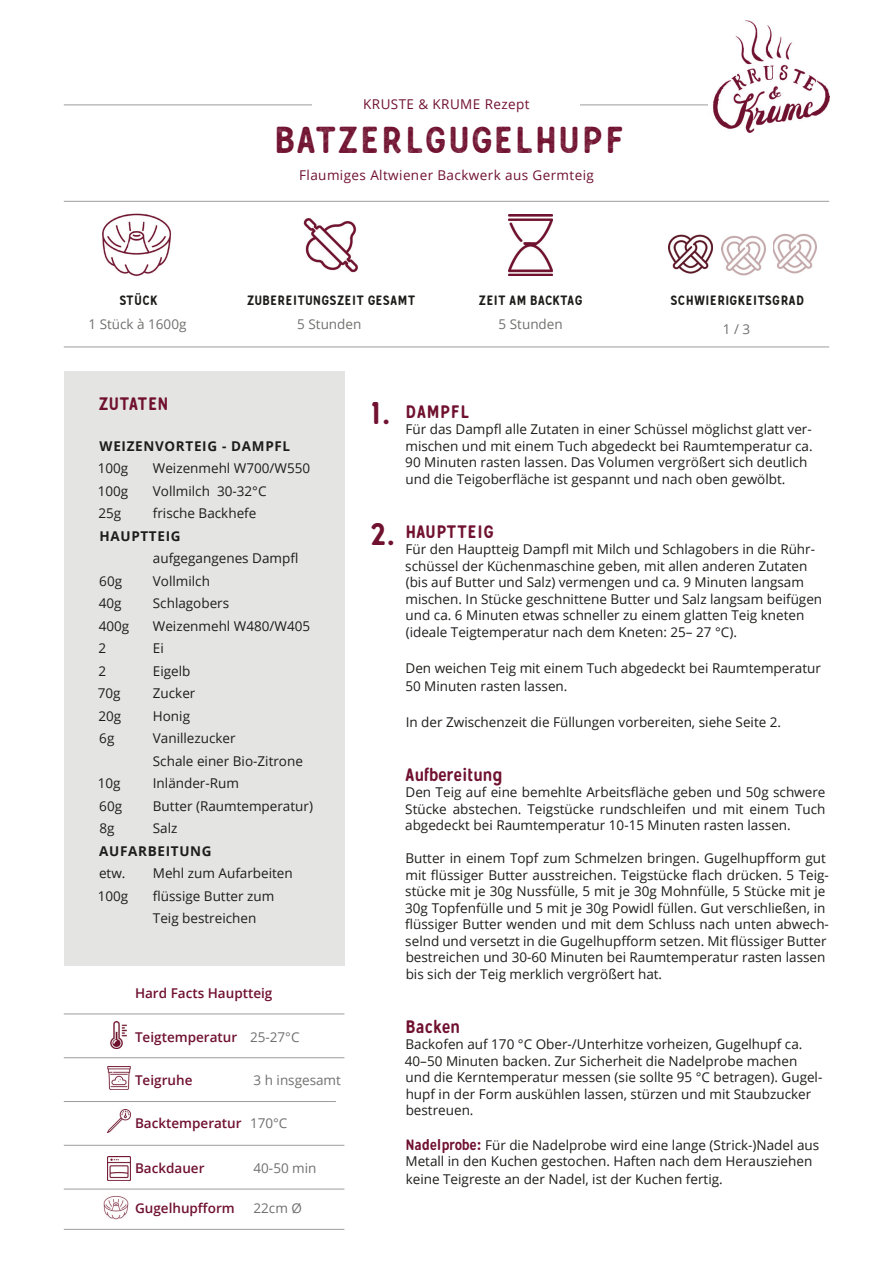
<style>
.page{position:relative;width:893px;height:1263px;background:#fff}
.page>*{position:absolute;margin:0;border:0;box-sizing:border-box;transform-origin:0 0}
.t1{font:37.5px "Gunnar Print";letter-spacing:.05em;color:#701130}
.t2{font:30px "Gunnar";color:#701130}
.t3{font:18px "Gunnar";letter-spacing:.02em;color:#701130}
.t4{font:18px "Gunnar";letter-spacing:.04em;color:#701130}
.t5{font:13.5px/16.5px "Open Sans";color:#1d1d1b}
.t6{font:600 13.5px "Open Sans";color:#701130}
.t7{font:13.5px "Gunnar";letter-spacing:.05em;color:#1d1d1b}
.t8{font:13.5px "Open Sans";letter-spacing:.03em;color:#701130}
.t9{font:13.5px "Open Sans";color:#70706f}
.t10{font:700 13.5px "Open Sans";letter-spacing:.05em;color:#1d1d1b}
.s1{font-weight:400;color:#70706f}
.s2{font-family:"Gunnar";font-size:15px;color:#701130}
</style>
<div class="page">
<div style="left:64px;top:371px;width:280px;height:594px;background:#e4e4e3"></div>
<hr style="left:64px;top:105px;width:765px;height:1px;background:#9d9d9d">
<hr style="left:64px;top:201px;width:765px;height:1px;background:#9d9d9d">
<hr style="left:64px;top:347px;width:765px;height:1px;background:#9d9d9d">
<div style="left:313px;top:99px;width:267px;height:17px;background:#fff"></div>
<img style="left:709px;top:20px;width:120px;height:113px">
<img style="left:509px;top:215px;width:44px;height:60px">
<img style="left:303px;top:218px;width:55px;height:55px">
<img style="left:110px;top:1021px;width:17px;height:28px">
<hr style="left:64px;top:1057px;width:280px;height:1px;background:#9d9d9d">
<hr style="left:64px;top:1101px;width:272px;height:1px;background:#9d9d9d">
<hr style="left:64px;top:1145px;width:280px;height:1px;background:#9d9d9d">
<hr style="left:64px;top:1189px;width:280px;height:1px;background:#9d9d9d">
<hr style="left:64px;top:1013px;width:280px;height:1px;background:#9d9d9d">
<img style="left:107px;top:1157px;width:23px;height:23px">
<img style="left:108px;top:1110px;width:22px;height:23px">
<img style="left:108px;top:1066px;width:23px;height:23px">
<img style="left:773px;top:233px;width:44px;height:41px">
<img style="left:669px;top:234px;width:43px;height:40px">
<img style="left:722px;top:235px;width:43px;height:41px">
<hr style="left:64px;top:1229px;width:280px;height:1px;background:#9d9d9d">
<img style="left:103px;top:1196px;width:26px;height:24px">
<img style="left:102px;top:213px;width:69px;height:64px">
<p class="t8" style="left:363px;top:95px;width:168px">KRUSTE &amp; KRUME Rezept</p>
<h1 class="t1" style="left:275px;top:116px;width:350px">BATZERLGUGELHUPF</h1>
<p class="t8" style="left:299px;top:166px;width:296px">Flaumiges Altwiener Backwerk aus Germteig</p>
<p class="t7" style="left:120px;top:292px;width:39px">STÜCK</p>
<p class="t9" style="left:88px;top:315px;width:100px">1 Stück à 1600g</p>
<p class="t9" style="left:297px;top:315px;width:66px">5 Stunden</p>
<p class="t9" style="left:499px;top:315px;width:66px">5 Stunden</p>
<p class="t9" style="left:723px;top:320px;width:29px">1 / 3</p>
<p class="t7" style="left:247px;top:292px;width:169px">ZUBEREITUNGSZEIT GESAMT</p>
<p class="t7" style="left:479px;top:292px;width:105px">ZEIT AM BACKTAG</p>
<p class="t7" style="left:671px;top:292px;width:135px">SCHWIERIGKEITSGRAD</p>
<h3 class="t4" style="left:99px;top:393px;width:71px">ZUTATEN</h3>
<p class="t10" style="left:100px;top:436px;width:192px">WEIZENVORTEIG - DAMPFL</p>
<p class="t5" style="left:98px;top:460px;width:32px">100g</p>
<p class="t5" style="left:153px;top:460px;width:159px">Weizenmehl W700/W550</p>
<p class="t5" style="left:98px;top:482px;width:32px">100g</p>
<p class="t5" style="left:153px;top:482px;width:115px">Vollmilch 30-32°C</p>
<p class="t5" style="left:99px;top:505px;width:24px">25g</p>
<p class="t5" style="left:153px;top:505px;width:105px">frische Backhefe</p>
<p class="t10" style="left:99px;top:526px;width:83px">HAUPTTEIG</p>
<p class="t5" style="left:153px;top:550px;width:147px">aufgegangenes Dampfl</p>
<p class="t5" style="left:99px;top:572px;width:24px">60g</p>
<p class="t5" style="left:153px;top:572px;width:59px">Vollmilch</p>
<p class="t5" style="left:99px;top:595px;width:24px">40g</p>
<p class="t5" style="left:153px;top:595px;width:78px">Schlagobers</p>
<p class="t5" style="left:99px;top:617px;width:32px">400g</p>
<p class="t5" style="left:153px;top:617px;width:159px">Weizenmehl W480/W405</p>
<p class="t5" style="left:99px;top:640px;width:9px">2</p>
<p class="t5" style="left:153px;top:640px;width:12px">Ei</p>
<p class="t5" style="left:99px;top:662px;width:9px">2</p>
<p class="t5" style="left:153px;top:662px;width:39px">Eigelb</p>
<p class="t5" style="left:98px;top:685px;width:24px">70g</p>
<p class="t5" style="left:153px;top:685px;width:44px">Zucker</p>
<p class="t5" style="left:99px;top:707px;width:24px">20g</p>
<p class="t5" style="left:153px;top:707px;width:39px">Honig</p>
<p class="t5" style="left:99px;top:730px;width:17px">6g</p>
<p class="t5" style="left:153px;top:727px;width:152px;line-height:22.5px">Vanillezucker<br>Schale einer Bio-Zitrone</p>
<p class="t5" style="left:98px;top:775px;width:24px">10g</p>
<p class="t5" style="left:153px;top:775px;width:88px">Inländer-Rum</p>
<p class="t5" style="left:99px;top:797px;width:24px">60g</p>
<p class="t5" style="left:153px;top:797px;width:162px">Butter (Raumtemperatur)</p>
<p class="t5" style="left:99px;top:820px;width:17px">8g</p>
<p class="t5" style="left:153px;top:820px;width:26px">Salz</p>
<p class="t10" style="left:99px;top:841px;width:114px">AUFARBEITUNG</p>
<p class="t5" style="left:99px;top:865px;width:28px">etw.</p>
<p class="t5" style="left:153px;top:865px;width:141px">Mehl zum Aufarbeiten</p>
<p class="t5" style="left:98px;top:887px;width:32px">100g</p>
<p class="t5" style="left:153px;top:884px;width:123px;line-height:22.5px">flüssige Butter zum<br>Teig bestreichen</p>
<p class="t6" style="left:135px;top:984px;width:139px">Hard Facts Hauptteig</p>
<p class="t6" style="left:135px;top:1027px;width:166px">Teigtemperatur <span class="s1">25-27°C</span></p>
<p class="t6" style="left:135px;top:1071px;width:59px">Teigruhe</p>
<p class="t9" style="left:254px;top:1071px;width:89px">3 h insgesamt</p>
<p class="t6" style="left:135px;top:1113px;width:154px">Backtemperatur <span class="s1">170°C</span></p>
<p class="t6" style="left:135px;top:1159px;width:71px">Backdauer</p>
<p class="t9" style="left:254px;top:1159px;width:65px">40-50 min</p>
<p class="t6" style="left:135px;top:1199px;width:101px">Gugelhupfform</p>
<p class="t9" style="left:254px;top:1199px;width:50px">22cm Ø</p>
<h2 class="t2" style="left:372px;top:395px;width:20px">1.</h2>
<h2 class="t2" style="left:371px;top:516px;width:25px">2.</h2>
<h3 class="t3" style="left:405px;top:400px;width:65px">DAMPFL</h3>
<p class="t5" style="left:405px;top:421px;width:409px">Für das Dampfl alle Zutaten in einer Schüssel möglichst glatt ver&shy;mischen und mit einem Tuch abgedeckt bei Raumtemperatur ca.<br>90 Minuten rasten lassen. Das Volumen vergrößert sich deutlich und die Teigoberfläche ist gespannt und nach oben gewölbt.</p>
<h3 class="t3" style="left:405px;top:520px;width:90px">HAUPTTEIG</h3>
<p class="t5" style="left:405px;top:541px;width:418px">Für den Hauptteig Dampfl mit Milch und Schlagobers in die Rühr&shy;schüssel der Küchenmaschine geben, mit allen anderen Zutaten (bis auf Butter und Salz) vermengen und ca. 9 Minuten langsam mischen. In Stücke geschnittene Butter und Salz langsam beifügen und ca. 6 Minuten etwas schneller zu einem glatten Teig kneten (ideale Teigtemperatur nach dem Kneten: 25– 27 °C).</p>
<p class="t5" style="left:405px;top:658px;width:417px;line-height:18px">Den weichen Teig mit einem Tuch abgedeckt bei Raumtemperatur<br>50 Minuten rasten lassen.</p>
<p class="t5" style="left:406px;top:713px;width:377px">In der Zwischenzeit die Füllungen vorbereiten, siehe Seite 2.</p>
<h3 class="t3" style="left:405px;top:763px;width:98px">Aufbereitung</h3>
<p class="t5" style="left:405px;top:784px;width:422px;text-align:justify">Den Teig auf eine bemehlte Arbeitsfläche geben und 50g schwere Stücke abstechen. Teigstücke rundschleifen und mit einem Tuch abgedeckt bei Raumtemperatur 10-15 Minuten rasten lassen.</p>
<p class="t5" style="left:405px;top:850px;width:425px">Butter in einem Topf zum Schmelzen bringen. Gugelhupfform gut mit flüssiger Butter ausstreichen. Teigstücke flach drücken. 5 Teig&shy;stücke mit je 30g Nussfülle, 5 mit je 30g Mohnfülle, 5 Stücke mit je 30g Topfenfülle und 5 mit je 30g Powidl füllen. Gut verschließen, in flüssiger Butter wenden und mit dem Schluss nach unten abwech&shy;selnd und versetzt in die Gugelhupfform setzen. Mit flüssiger Butter bestreichen und 30-60 Minuten bei Raumtemperatur rasten lassen bis sich der Teig merklich vergrößert hat.</p>
<h3 class="t3" style="left:406px;top:1015px;width:55px">Backen</h3>
<p class="t5" style="left:405px;top:1036px;width:419px">Backofen auf 170 °C Ober-/Unterhitze vorheizen, Gugelhupf ca.<br>40–50 Minuten backen. Zur Sicherheit die Nadelprobe machen und die Kerntemperatur messen (sie sollte 95 °C betragen). Gugel&shy;hupf in der Form auskühlen lassen, stürzen und mit Staubzucker bestreuen.</p>
<p class="t5" style="left:405px;top:1136px;width:415px"><span class="s2">Nadelprobe:</span> Für die Nadelprobe wird eine lange (Strick-)Nadel aus<br>Metall in den Kuchen gestochen. Haften nach dem Herausziehen</p>
<p class="t5" style="left:406px;top:1171px;width:319px">keine Teigreste an der Nadel, ist der Kuchen fertig.</p>
</div>
